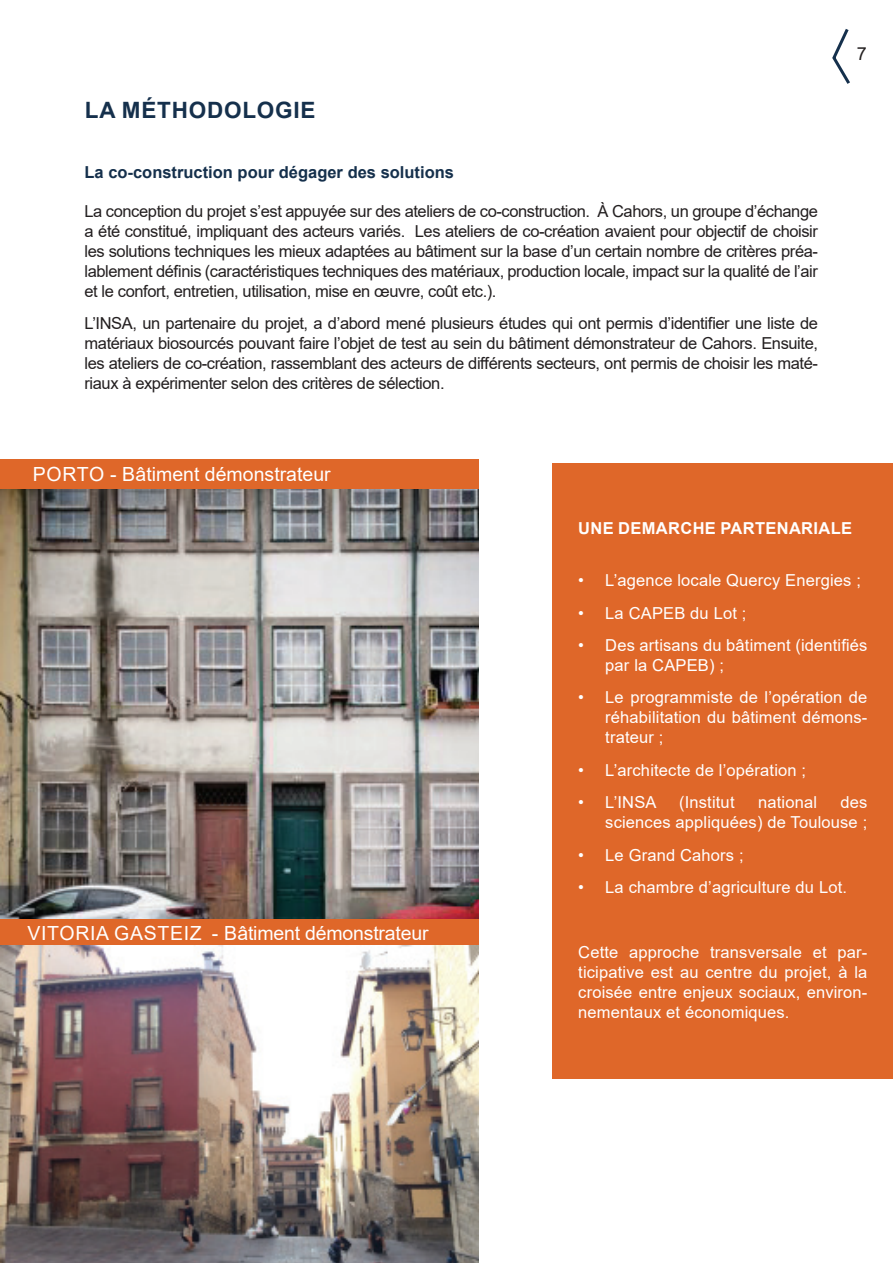
<style>
.page{position:relative;width:893px;height:1263px;background:#fff}
.page>*{position:absolute;margin:0;border:0;box-sizing:border-box;transform-origin:0 0}
.t1{font:700 22.5px "Arial";letter-spacing:.035em;color:#15304c}
.t2{font:19.5px "Arial";color:#fff}
.t3{font:18px "Arial";color:#231f20}
.t4{font:16.5px/19.8px "Arial";letter-spacing:-.025em;color:#231f20;text-align:justify}
.t5{font:16.5px/19.8px "Arial";letter-spacing:.01em;color:#fff;text-align:justify}
.t6{font:700 16.5px "Arial";color:#15304c}
.t7{font:700 16.5px "Arial";letter-spacing:.02em;color:#fff}
.s1{color:#df6729}
</style>
<div class="page">
<img style="left:0;top:488px;width:478px;height:775px">
<div style="left:553px;top:463px;width:340px;height:616px;background:#df6729"></div>
<div style="left:0;top:459px;width:478px;height:29px;background:#df6729"></div>
<div style="left:0;top:920px;width:478px;height:25px;background:#df6729"></div>
<svg style="left:832px;top:29px;width:18px;height:55px"></svg>
<h1 class="t1" style="left:85px;top:95px;width:122px">La méthodolo</h1>
<h1 class="t1" style="left:275px;top:95px;width:29px">gie</h1>
<p class="t6" style="left:85px;top:160px;width:371px">La co-construction pour dégager des solutions</p>
<p class="t4" style="left:84px;top:202px;width:735px">La conception du projet s’est appuyée sur des ateliers de co-construction. À Cahors, un groupe d’échange a été constitué, impliquant des acteurs variés. Les ateliers de co-création avaient pour objectif de choisir les solutions techniques les mieux adaptées au bâtiment sur la base d’un certain nombre de critères préa&shy;lablement définis (caractéristiques techniques des matériaux, production locale, impact sur la qualité de l’air et le confort, entretien, utilisation, mise en œuvre, coût etc.).</p>
<p class="t4" style="left:85px;top:313px;width:735px">L’INSA, un partenaire du projet, a d’abord mené plusieurs études qui ont permis d’identifier une liste de matériaux biosourcés pouvant faire l’objet de test au sein du bâtiment démonstrateur de Cahors. Ensuite, les ateliers de co-création, rassemblant des acteurs de différents secteurs, ont permis de choisir les maté&shy;riaux à expérimenter selon des critères de sélection.</p>
<p class="t2" style="left:33px;top:461px;width:299px">PORTO - bâtiment démonstrateur</p>
<p class="t3" style="left:857px;top:41px;width:12px">7</p>
<p class="t2" style="left:27px;top:919px;width:25px">Vitoria</p>
<p class="t2" style="left:114px;top:919px;width:29px">Gasteiz</p>
<p class="t2" style="left:212px;top:919px;width:218px">- bâtiment démonstrateur</p>
<p class="t7" style="left:578px;top:516px;width:291px">UNE DEMARCHE PARTENARIALE<span class="s1">e-</span></p>
<p class="t5" style="left:578px;top:570px;width:284px">• L’agence locale Quercy Energies ;</p>
<p class="t5" style="left:578px;top:603px;width:170px">• La CAPEB du Lot ;</p>
<p class="t5" style="left:605px;top:635px;width:264px;text-indent:-27px">• Des artisans du bâtiment (identifiés par la CAPEB) ;</p>
<p class="t5" style="left:605px;top:688px;width:264px;text-indent:-27px">• Le programmiste de l’opération de réhabilitation du bâtiment démons&shy;trateur ;</p>
<p class="t5" style="left:578px;top:760px;width:229px">• L’architecte de l’opération ;</p>
<p class="t5" style="left:578px;top:792px;width:80px">• L’INSA</p>
<p class="t5" style="left:679px;top:792px;width:57px">(Institut</p>
<p class="t5" style="left:758px;top:792px;width:60px">national</p>
<p class="t5" style="left:605px;top:792px;width:264px;text-align:right">des<br>sciences appliquées) de Toulouse ;</p>
<p class="t5" style="left:578px;top:845px;width:167px">• Le Grand Cahors ;</p>
<p class="t5" style="left:578px;top:877px;width:270px">• La chambre d’agriculture du Lot.</p>
<p class="t5" style="left:578px;top:942px;width:291px">Cette approche transversale et par&shy;ticipative est au centre du projet, à la croisée entre enjeux sociaux, environ&shy;nementaux et économiques.</p>
</div>
